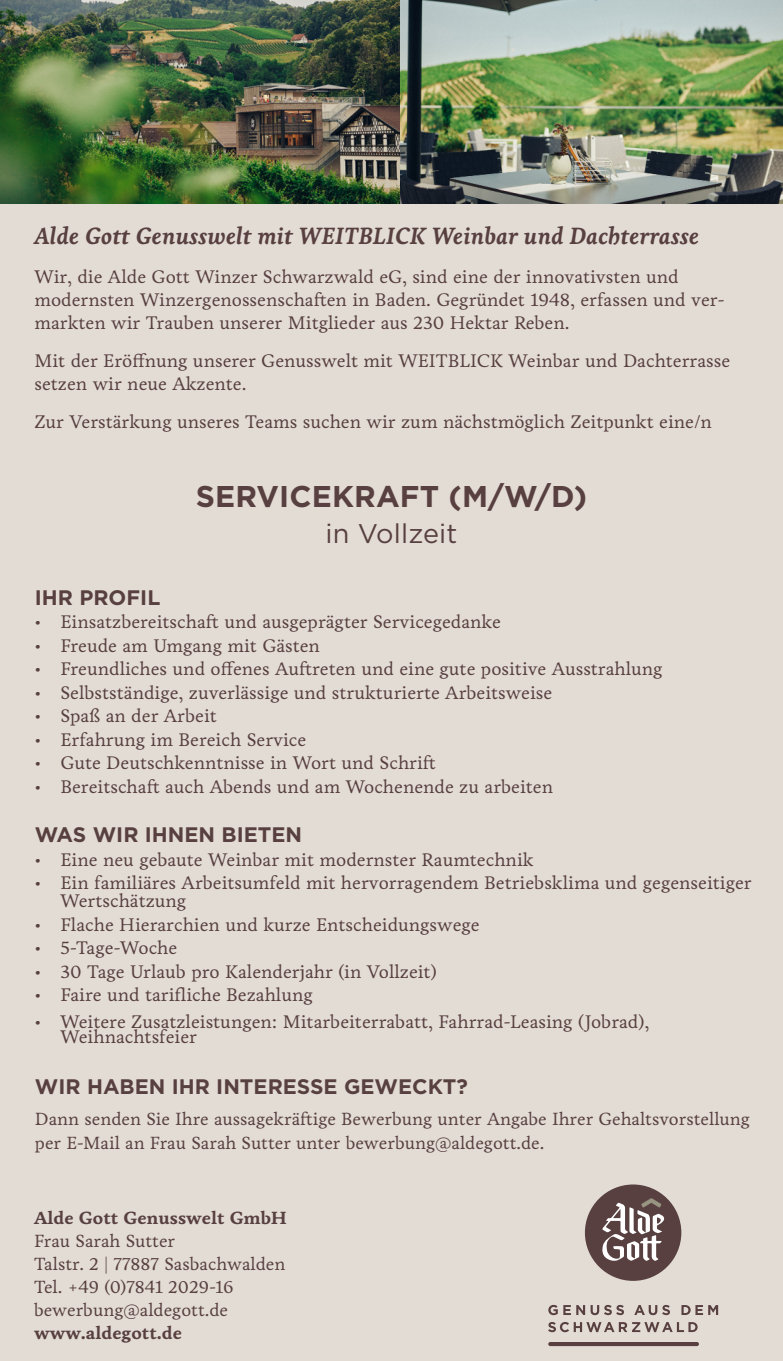
<style>
.page{position:relative;width:783px;height:1361px;background:#fff}
.page>*{position:absolute;margin:0;border:0;box-sizing:border-box;transform-origin:0 0}
.t1{font:700 30px "Gotham";letter-spacing:.005em;color:#584040}
.t2{font:27px "Gotham";letter-spacing:.005em;color:#584040}
.t3{font:italic 700 24px "Livory";color:#584040}
.t4{font:700 21px "Gotham";color:#584040}
.t5{font:18.6px/23.1px "Livory";color:#584040}
.t6{font:18px/23.1px "Livory";color:#584040}
.s1{font-weight:700}
</style>
<div class="page">
<div style="left:0;top:163px;width:782px;height:1198px;background:#e3dcd5"></div>
<hr style="left:548px;top:1342px;width:150px;height:4px;background:#584040;border-radius:2px">
<svg style="left:548px;top:1305px;width:9px;height:10px"></svg>
<svg style="left:563px;top:1305px;width:7px;height:10px"></svg>
<svg style="left:576px;top:1305px;width:48px;height:10px"></svg>
<svg style="left:634px;top:1305px;width:35px;height:10px"></svg>
<svg style="left:681px;top:1305px;width:21px;height:10px"></svg>
<svg style="left:708px;top:1305px;width:10px;height:10px"></svg>
<svg style="left:548px;top:1322px;width:149px;height:10px"></svg>
<div style="left:584px;top:1184px;width:97px;height:97px;background:#584040;border-radius:50%"></div>
<svg style="left:602px;top:1198px;width:63px;height:63px"></svg>
<img style="left:0;top:0;width:782px;height:204px">
<p class="t3" style="left:34px;top:222px;width:666px">Alde Gott Genusswelt mit WEITBLICK Weinbar und Dachterrasse</p>
<p class="t5" style="left:34px;top:265px;width:691px">Wir, die Alde Gott Winzer Schwarzwald eG, sind eine der innovativsten und modernsten Winzergenossenschaften in Baden. Gegründet 1948, erfassen und ver&shy;markten wir Trauben unserer Mitglieder aus 230 Hektar Reben.</p>
<p class="t5" style="left:34px;top:349px;width:697px">Mit der Eröffnung unserer Genusswelt mit WEITBLICK Weinbar und Dachterrasse setzen wir neue Akzente.</p>
<p class="t5" style="left:34px;top:410px;width:678px">Zur Verstärkung unseres Teams suchen wir zum nächstmöglich Zeitpunkt eine/n</p>
<p class="t1" style="left:196px;top:479px;width:393px">SERVICEKRAFT (M/W/D)</p>
<p class="t2" style="left:325px;top:518px;width:133px">in Vollzeit</p>
<p class="t4" style="left:35px;top:585px;width:127px">IHR PROFIL</p>
<p class="t5" style="left:35px;top:610px;width:467px">• Einsatzbereitschaft und ausgeprägter Servicegedanke</p>
<p class="t5" style="left:35px;top:634px;width:286px">• Freude am Umgang mit Gästen</p>
<p class="t5" style="left:35px;top:657px;width:629px">• Freundliches und offenes Auftreten und eine gute positive Ausstrahlung</p>
<p class="t5" style="left:35px;top:681px;width:519px">• Selbstständige, zuverlässige und strukturierte Arbeitsweise</p>
<p class="t5" style="left:35px;top:704px;width:183px">• Spaß an der Arbeit</p>
<p class="t5" style="left:35px;top:728px;width:273px">• Erfahrung im Bereich Service</p>
<p class="t5" style="left:35px;top:751px;width:402px">• Gute Deutschkenntnisse in Wort und Schrift</p>
<p class="t5" style="left:35px;top:775px;width:519px">• Bereitschaft auch Abends und am Wochenende zu arbeiten</p>
<p class="t4" style="left:35px;top:822px;width:269px">WAS WIR IHNEN BIETEN</p>
<p class="t5" style="left:35px;top:847px;width:500px">• Eine neu gebaute Weinbar mit modernster Raumtechnik</p>
<p class="t5" style="left:60px;top:874px;width:692px;line-height:18px;text-indent:-26px">• Ein familiäres Arbeitsumfeld mit hervorragendem Betriebsklima und gegenseitiger<br>Wertschätzung</p>
<p class="t5" style="left:35px;top:912px;width:446px">• Flache Hierarchien und kurze Entscheidungswege</p>
<p class="t5" style="left:35px;top:936px;width:144px">• 5-Tage-Woche</p>
<p class="t5" style="left:35px;top:960px;width:403px">• 30 Tage Urlaub pro Kalenderjahr (in Vollzeit)</p>
<p class="t5" style="left:35px;top:983px;width:279px">• Faire und tarifliche Bezahlung</p>
<p class="t5" style="left:60px;top:1014px;width:590px;line-height:15px;text-indent:-26px">• Weitere Zusatzleistungen: Mitarbeiterrabatt, Fahrrad-Leasing (Jobrad),<br>Weihnachtsfeier</p>
<p class="t4" style="left:35px;top:1074px;width:434px">WIR HABEN IHR INTERESSE GEWECKT?</p>
<p class="t6" style="left:35px;top:1108px;width:716px">Dann senden Sie Ihre aussagekräftige Bewerbung unter Angabe Ihrer Gehaltsvorstellung per E-Mail an Frau Sarah Sutter unter bewerbung@aldegott.de.</p>
<p class="t6" style="left:34px;top:1206px;width:254px"><span class="s1">Alde Gott Genusswelt GmbH<br></span>Frau Sarah Sutter<br>Talstr. 2 | 77887 Sasbachwalden<br>Tel. +49 (0)7841 2029-16 bewerbung@aldegott.de <span class="s1">www.aldegott.de</span></p>
</div>
